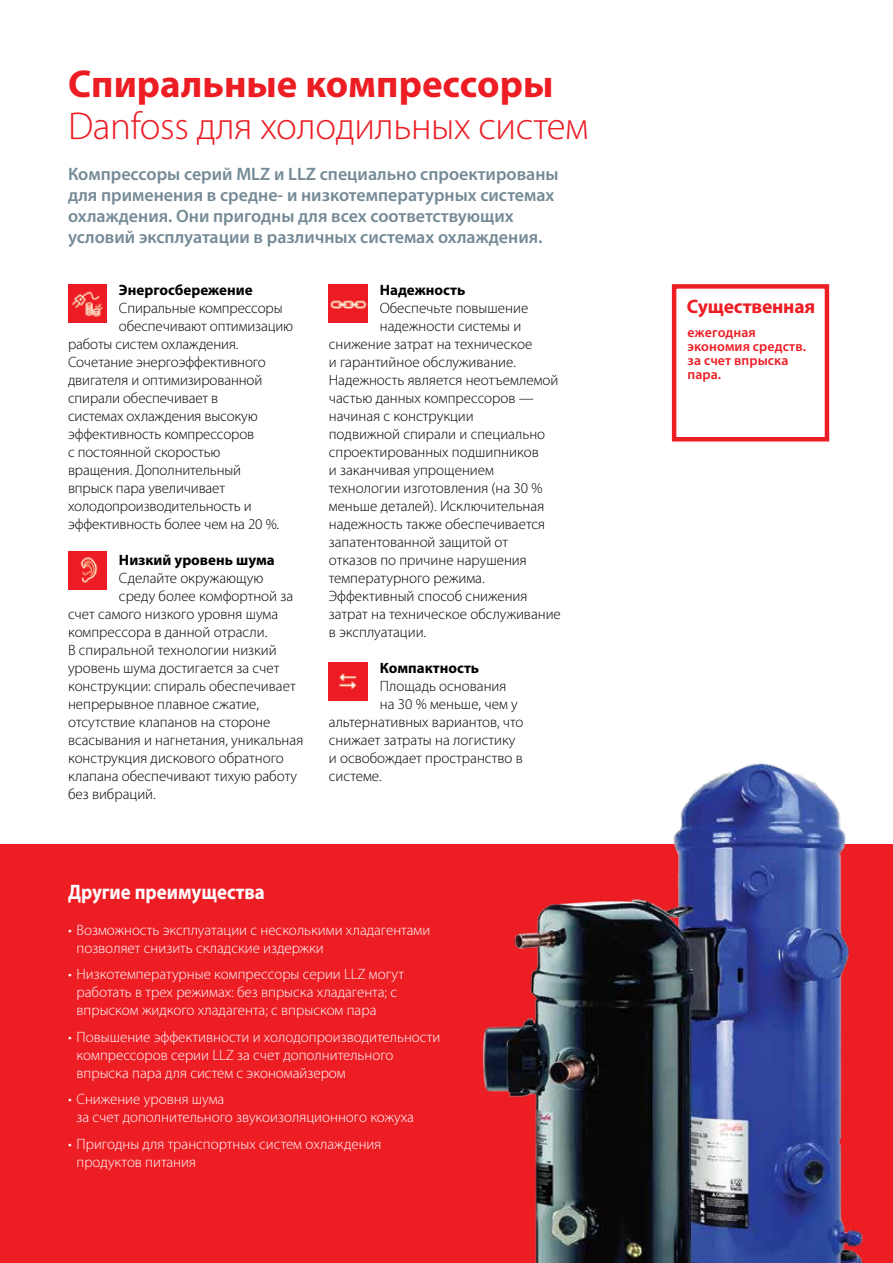
<style>
.page{position:relative;width:893px;height:1263px;background:#fff}
.page>*{position:absolute;margin:0;border:0;box-sizing:border-box;transform-origin:0 0}
.t1{font:300 39px "Myriad Pro";letter-spacing:-.01em;color:#ed1d24}
.t2{font:700 39px "Myriad Pro";color:#ed1d24}
.t3{font:700 21px "Myriad Pro";color:#fff;scale:.9 1}
.t4{font:700 19.5px "Myriad Pro";letter-spacing:-.01em;color:#ed1d24}
.t5{font:600 18px/21px "Myriad Pro";color:#748a96}
.t6{font:300 15px "Myriad Pro";color:#000}
.t7{font:300 15px/18px "Myriad Pro";color:#fff}
.t8{font:700 15px "Myriad Pro";color:#000}
.t9{font:600 13.8px/13.8px "Myriad Pro";letter-spacing:.005em;color:#ed1d24}
</style>
<div class="page">
<div style="left:0;top:845px;width:893px;height:418px;background:#ed1d24"></div>
<div style="left:672px;top:284px;width:157px;height:157px;border:4px solid #ed1d24"></div>
<img style="left:471px;top:763px;width:399px;height:500px">
<img style="left:68px;top:284px;width:38px;height:38px">
<img style="left:329px;top:284px;width:38px;height:38px">
<img style="left:68px;top:551px;width:38px;height:38px">
<img style="left:329px;top:662px;width:38px;height:38px">
<h1 class="t2" style="left:68px;top:62px;width:487px">Спиральные компрессоры</h1>
<h1 class="t1" style="left:68px;top:105px;width:522px">Danfoss для холодильных систем</h1>
<p class="t5" style="left:68px;top:164px;width:492px">Компрессоры серий MLZ и LLZ специально спроектированы для применения в средне- и низкотемпературных системах охлаждения. Они пригодны для всех соответствующих условий эксплуатации в различных системах охлаждения.</p>
<p class="t8" style="left:119px;top:282px;width:135px">Энергосбережение</p>
<p class="t6" style="left:119px;top:300px;width:165px">Спиральные компрессоры</p>
<p class="t6" style="left:119px;top:318px;width:176px">обеспечивают оптимизацию</p>
<p class="t6" style="left:68px;top:336px;width:172px">работы систем охлаждения.</p>
<p class="t6" style="left:68px;top:354px;width:199px">Сочетание энергоэффективного</p>
<p class="t6" style="left:68px;top:372px;width:196px">двигателя и оптимизированной</p>
<p class="t6" style="left:68px;top:390px;width:152px">спирали обеспечивает в</p>
<p class="t6" style="left:68px;top:408px;width:191px">системах охлаждения высокую</p>
<p class="t6" style="left:68px;top:426px;width:188px">эффективность компрессоров</p>
<p class="t6" style="left:68px;top:444px;width:154px">с постоянной скоростью</p>
<p class="t6" style="left:68px;top:462px;width:175px">вращения. Дополнительный</p>
<p class="t6" style="left:68px;top:480px;width:159px">впрыск пара увеличивает</p>
<p class="t6" style="left:68px;top:498px;width:185px">холодопроизводительность и</p>
<p class="t6" style="left:68px;top:516px;width:213px">эффективность более чем на 20 %.</p>
<p class="t8" style="left:119px;top:552px;width:157px">Низкий уровень шума</p>
<p class="t6" style="left:119px;top:570px;width:146px">Сделайте окружающую</p>
<p class="t6" style="left:119px;top:588px;width:176px">среду более комфортной за</p>
<p class="t6" style="left:68px;top:606px;width:212px">счет самого низкого уровня шума</p>
<p class="t6" style="left:68px;top:624px;width:201px">компрессора в данной отрасли.</p>
<p class="t6" style="left:68px;top:642px;width:210px">В спиральной технологии низкий</p>
<p class="t6" style="left:68px;top:660px;width:213px">уровень шума достигается за счет</p>
<p class="t6" style="left:68px;top:678px;width:229px">конструкции: спираль обеспечивает</p>
<p class="t6" style="left:68px;top:696px;width:193px">непрерывное плавное сжатие,</p>
<p class="t6" style="left:68px;top:714px;width:204px">отсутствие клапанов на стороне</p>
<p class="t6" style="left:68px;top:732px;width:237px">всасывания и нагнетания, уникальная</p>
<p class="t6" style="left:68px;top:750px;width:217px">конструкция дискового обратного</p>
<p class="t6" style="left:68px;top:768px;width:231px">клапана обеспечивают тихую работу</p>
<p class="t6" style="left:68px;top:786px;width:89px">без вибраций.</p>
<p class="t8" style="left:380px;top:282px;width:87px">Надежность</p>
<p class="t6" style="left:380px;top:300px;width:150px">Обеспечьте повышение</p>
<p class="t6" style="left:380px;top:318px;width:143px">надежности системы и</p>
<p class="t6" style="left:329px;top:336px;width:205px">снижение затрат на техническое</p>
<p class="t6" style="left:329px;top:354px;width:189px">и гарантийное обслуживание.</p>
<p class="t6" style="left:329px;top:372px;width:231px">Надежность является неотъемлемой</p>
<p class="t6" style="left:329px;top:390px;width:207px">частью данных компрессоров —</p>
<p class="t6" style="left:329px;top:408px;width:146px">начиная с конструкции</p>
<p class="t6" style="left:329px;top:426px;width:218px">подвижной спирали и специально</p>
<p class="t6" style="left:329px;top:444px;width:211px">спроектированных подшипников</p>
<p class="t6" style="left:329px;top:462px;width:167px">и заканчивая упрощением</p>
<p class="t6" style="left:329px;top:480px;width:215px">технологии изготовления (на 30 %</p>
<p class="t6" style="left:329px;top:498px;width:217px">меньше деталей). Исключительная</p>
<p class="t6" style="left:329px;top:516px;width:218px">надежность также обеспечивается</p>
<p class="t6" style="left:329px;top:534px;width:181px">запатентованной защитой от</p>
<p class="t6" style="left:329px;top:552px;width:199px">отказов по причине нарушения</p>
<p class="t6" style="left:329px;top:570px;width:157px">температурного режима.</p>
<p class="t6" style="left:329px;top:588px;width:200px">Эффективный способ снижения</p>
<p class="t6" style="left:329px;top:606px;width:234px">затрат на техническое обслуживание</p>
<p class="t6" style="left:329px;top:624px;width:99px">в эксплуатации.</p>
<p class="t8" style="left:380px;top:660px;width:101px">Компактность</p>
<p class="t6" style="left:380px;top:678px;width:128px">Площадь основания</p>
<p class="t6" style="left:380px;top:696px;width:140px">на 30 % меньше, чем у</p>
<p class="t6" style="left:329px;top:714px;width:196px">альтернативных вариантов, что</p>
<p class="t6" style="left:329px;top:732px;width:188px">снижает затраты на логистику</p>
<p class="t6" style="left:329px;top:750px;width:195px">и освобождает пространство в</p>
<p class="t6" style="left:329px;top:768px;width:54px">системе.</p>
<h2 class="t3" style="left:68px;top:880px;width:220px">Другие преимущества</h2>
<p class="t7" style="left:77px;top:921px;width:355px;text-indent:-9px">• Возможность эксплуатации с несколькими хладагентами позволяет снизить складские издержки</p>
<p class="t7" style="left:77px;top:965px;width:329px;text-indent:-9px">• Низкотемпературные компрессоры серии LLZ могут работать в трех режимах: без впрыска хладагента; с впрыском жидкого хладагента; с впрыском пара</p>
<p class="t7" style="left:77px;top:1028px;width:365px;text-indent:-9px">• Повышение эффективности и холодопроизводительности компрессоров серии LLZ за счет дополнительного впрыска пара для систем с экономайзером</p>
<p class="t7" style="left:77px;top:1090px;width:339px;text-indent:-9px">• Снижение уровня шума<br>за счет дополнительного звукоизоляционного кожуха</p>
<p class="t7" style="left:77px;top:1135px;width:306px;text-indent:-9px">• Пригодны для транспортных систем охлаждения продуктов питания</p>
<h3 class="t4" style="left:687px;top:295px;width:130px">Существенная</h3>
<p class="t9" style="left:688px;top:326px;width:120px">ежегодная экономия средств. за счет впрыска пара.</p>
</div>
